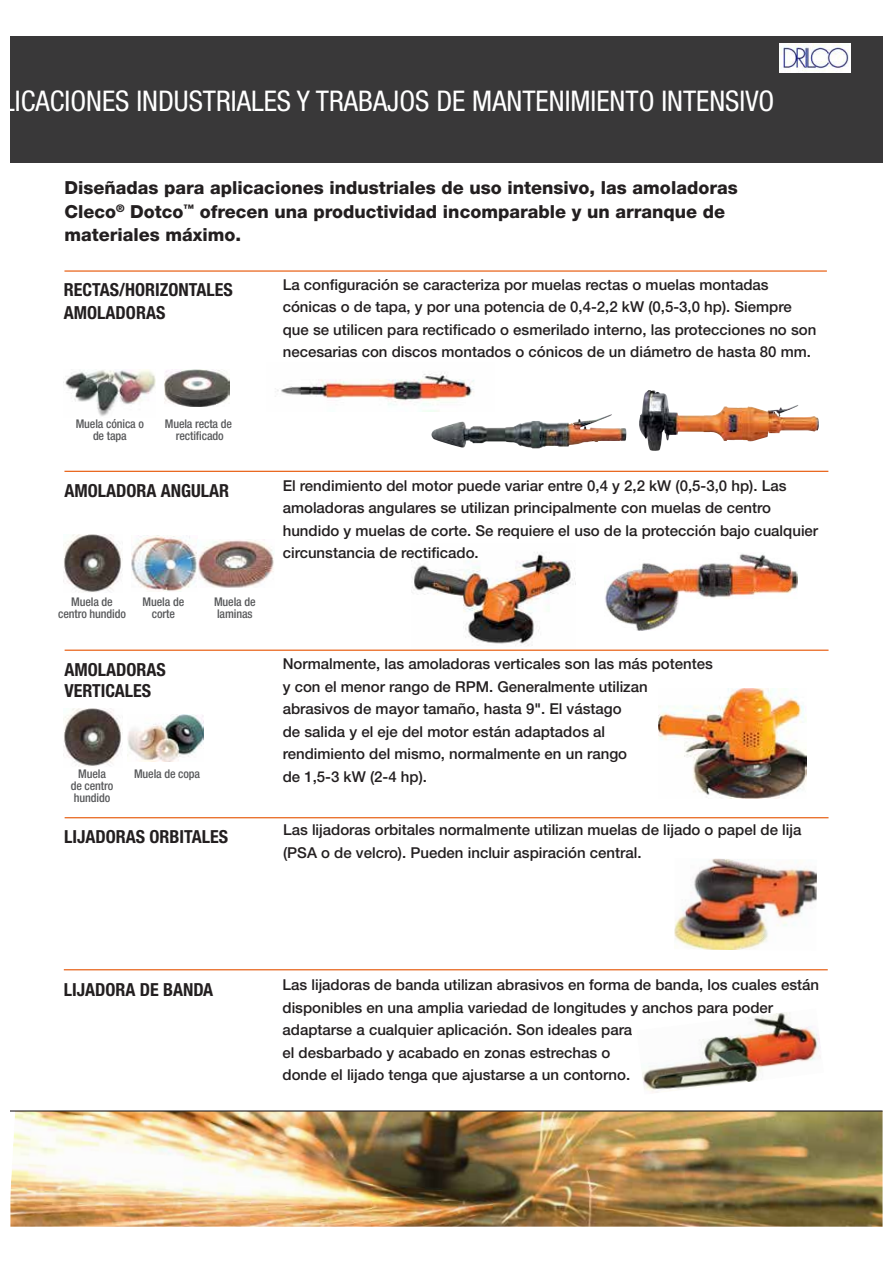
<style>
.page{position:relative;width:893px;height:1263px;background:#fff}
.page>*{position:absolute;margin:0;border:0;box-sizing:border-box;transform-origin:0 0}
.t1{font:condensed 28.5px "Helvetica Neue LT Pro";color:#fff}
.t2{font:800 18px/23.2px "Helvetica Neue LT Pro";color:#231f20}
.t3{font:700 condensed 18px/21px "Helvetica Neue LT Pro";color:#231f20}
.t4{font:500 15px/22.5px "Helvetica Neue LT Pro";color:#231f20}
.t5{font:500 condensed 12px/12px "Helvetica Neue LT Pro";letter-spacing:-.01em;color:#58595b;text-align:center}
</style>
<div class="page">
<div style="left:10px;top:36px;width:872px;height:127px;background:#393839"></div>
<img style="left:10px;top:1112px;width:872px;height:115px">
<hr style="left:64px;top:969px;width:763px;height:1px;background:#e65300">
<img style="left:642px;top:1012px;width:179px;height:81px">
<img style="left:674px;top:858px;width:143px;height:92px">
<hr style="left:65px;top:817px;width:763px;height:1px;background:#e65300">
<hr style="left:64px;top:471px;width:764px;height:1px;background:#e65300">
<img style="left:605px;top:554px;width:192px;height:77px">
<img style="left:412px;top:552px;width:163px;height:98px">
<img style="left:64px;top:534px;width:58px;height:58px">
<img style="left:131px;top:535px;width:66px;height:57px">
<img style="left:198px;top:539px;width:76px;height:49px">
<img style="left:659px;top:689px;width:147px;height:110px">
<hr style="left:65px;top:650px;width:763px;height:1px;background:#e65300">
<img style="left:64px;top:709px;width:58px;height:57px">
<img style="left:128px;top:714px;width:75px;height:47px">
<img style="left:639px;top:390px;width:179px;height:61px">
<img style="left:431px;top:414px;width:196px;height:34px">
<img style="left:275px;top:373px;width:200px;height:38px">
<hr style="left:64px;top:270px;width:762px;height:2px;background:#e65300">
<img style="left:65px;top:369px;width:91px;height:47px">
<img style="left:164px;top:369px;width:65px;height:38px">
<hr style="left:10px;top:1110px;width:872px;height:2px;background:#231f20">
<img style="left:779px;top:43px;width:71px;height:29px">
<h1 class="t1" style="left:2px;top:91px;width:773px">LICACIONES INDUSTRIALES Y TRABAJOS DE MANTENIMIENTO INTENSIVO</h1>
<p class="t2" style="left:64px;top:178px;width:674px">Diseñadas para aplicaciones industriales de uso intensivo, las amoladoras<br>Cleco<sup>®</sup> Dotco<sup>™</sup> ofrecen una productividad incomparable y un arranque de materiales máximo.</p>
<p class="t3" style="left:64px;top:280px;width:170px;line-height:22.5px">RECTAS/HORIZONTALES<br>AMOLADORAS</p>
<p class="t4" style="left:283px;top:275px;width:535px">La configuración se caracteriza por muelas rectas o muelas montadas cónicas o de tapa, y por una potencia de 0,4-2,2 kW (0,5-3,0 hp). Siempre que se utilicen para rectificado o esmerilado interno, las protecciones no son necesarias con discos montados o cónicos de un diámetro de hasta 80 mm.</p>
<p class="t5" style="left:76px;top:419px;width:70px">Muela cónica o de tapa</p>
<p class="t5" style="left:165px;top:419px;width:69px">Muela recta de rectificado</p>
<p class="t3" style="left:64px;top:481px;width:166px">AMOLADORA ANGULAR</p>
<p class="t5" style="left:58px;top:597px;width:69px">Muela de centro hundido</p>
<p class="t5" style="left:143px;top:597px;width:43px">Muela de corte</p>
<p class="t5" style="left:214px;top:597px;width:43px;text-align:left">Muela de laminas</p>
<p class="t3" style="left:64px;top:660px;width:103px">AMOLADORAS<br>VERTICALES</p>
<p class="t5" style="left:71px;top:768px;width:44px">Muela<br>de centro hundido</p>
<p class="t5" style="left:134px;top:768px;width:68px">Muela de copa</p>
<p class="t4" style="left:283px;top:475px;width:537px">El rendimiento del motor puede variar entre 0,4 y 2,2 kW (0,5-3,0 hp). Las amoladoras angulares se utilizan principalmente con muelas de centro hundido y muelas de corte. Se requiere el uso de la protección bajo cualquier circunstancia de rectificado.</p>
<p class="t4" style="left:283px;top:654px;width:431px">Normalmente, las amoladoras verticales son las más potentes y con el menor rango de RPM. Generalmente utilizan abrasivos de mayor tamaño, hasta 9". El vástago<br>de salida y el eje del motor están adaptados al<br>rendimiento del mismo, normalmente en un rango<br>de 1,5-3 kW (2-4 hp).</p>
<p class="t3" style="left:64px;top:827px;width:165px">LIJADORAS ORBITALES</p>
<p class="t4" style="left:283px;top:820px;width:520px">Las lijadoras orbitales normalmente utilizan muelas de lijado o papel de lija (PSA o de velcro). Pueden incluir aspiración central.</p>
<p class="t3" style="left:64px;top:981px;width:151px">LIJADORA DE BANDA</p>
<p class="t4" style="left:282px;top:975px;width:538px">Las lijadoras de banda utilizan abrasivos en forma de banda, los cuales están disponibles en una amplia variedad de longitudes y anchos para poder adaptarse a cualquier aplicación. Son ideales para<br>el desbarbado y acabado en zonas estrechas o<br>donde el lijado tenga que ajustarse a un contorno.</p>
</div>
